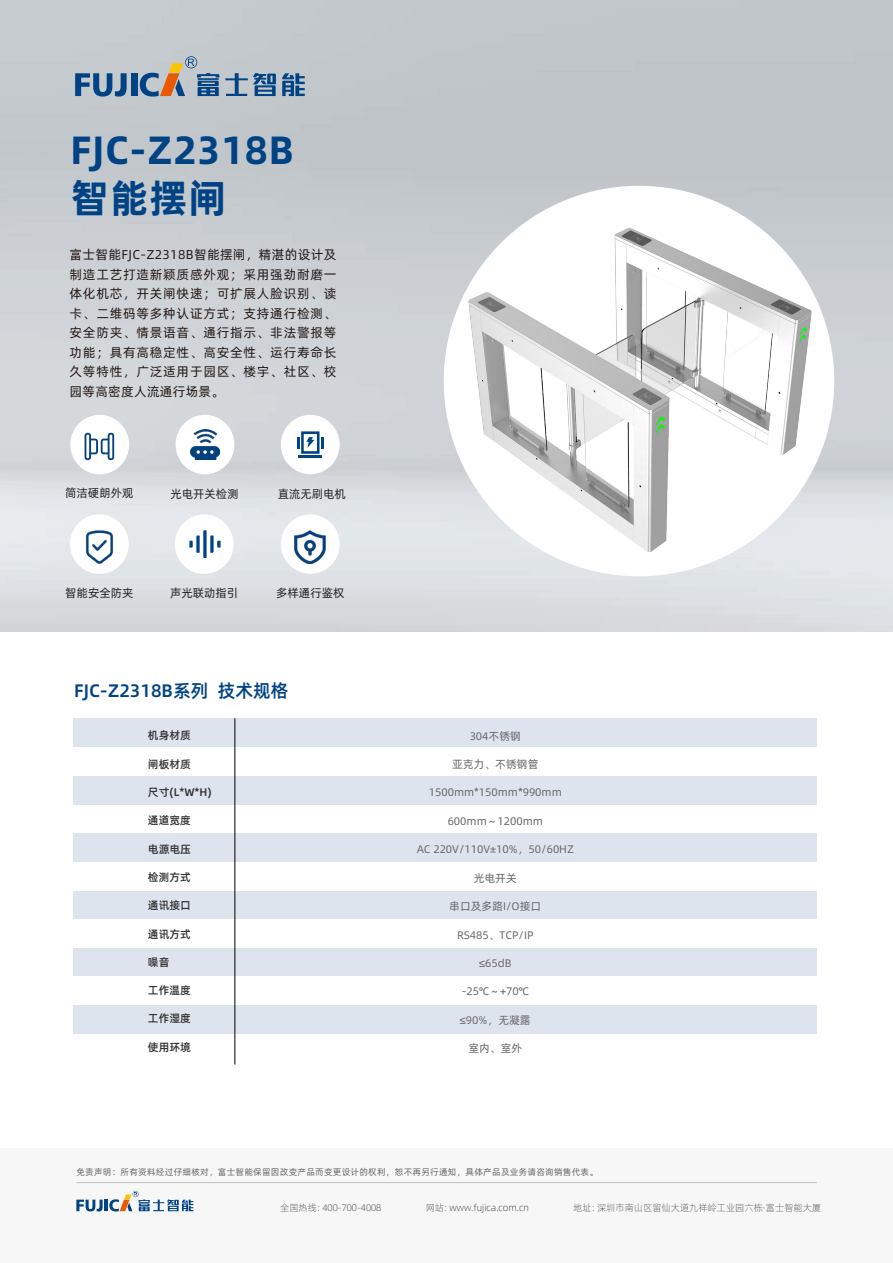
<style>
.page{position:relative;width:893px;height:1263px;background:#fff}
.page>*{position:absolute;margin:0;border:0;box-sizing:border-box;transform-origin:0 0}
.t1{font:39.45px/48px "Alibaba Pu Hui Ti B";letter-spacing:.02em;color:#004385}
.t2{font:18.15px "Alibaba Pu Hui Ti M";color:#004385}
.t3{font:12.9px/19.5px "Alibaba Pu Hui Ti R";letter-spacing:.055em;color:#231815;text-align:justify}
.t4{font:11.7px "Alibaba Pu Hui Ti R";color:#232323}
.t5{font:10.95px "Alibaba Pu Hui Ti R";color:#666}
.t6{font:10.95px "Alibaba Pu Hui Ti M";color:#333}
.t7{font:9.45px "Alibaba Pu Hui Ti L";color:#3e3a39}
.t8{font:9.45px "Alibaba Pu Hui Ti L";color:#302c2a}
.t9{font:8.85px "Alibaba Pu Hui Ti R";letter-spacing:.025em;color:#312c2c}
.s1{color:#3e3a39}
</style>
<div class="page">
<img style="left:0;top:0;width:893px;height:631px">
<div style="left:0;top:1149px;width:893px;height:114px;background:#f7f7f7"></div>
<hr style="left:76px;top:1182px;width:741px;height:1px;background:#bebfbf">
<svg style="left:76px;top:1191px;width:117px;height:20px"></svg>
<svg style="left:75px;top:73px;width:52px;height:24px"></svg>
<div style="left:131px;top:73px;width:6px;height:23px;background:#004385"></div>
<svg style="left:225px;top:73px;width:51px;height:23px"></svg>
<svg style="left:282px;top:73px;width:23px;height:23px"></svg>
<svg style="left:140px;top:56px;width:79px;height:41px;background:#9da2a7"></svg>
<div style="left:176px;top:415px;width:58px;height:59px;background:#fff;border-radius:50%"></div>
<div style="left:281px;top:415px;width:59px;height:59px;background:#fff;border-radius:50%"></div>
<div style="left:70px;top:514px;width:59px;height:60px;background:#fff;border-radius:50%"></div>
<div style="left:70px;top:415px;width:59px;height:59px;background:#fff;border-radius:50%"></div>
<div style="left:175px;top:514px;width:59px;height:60px;background:#fff;border-radius:50%"></div>
<div style="left:281px;top:514px;width:59px;height:60px;background:#fff;border-radius:50%"></div>
<img style="left:85px;top:530px;width:29px;height:34px">
<div style="left:74px;top:1005px;width:743px;height:28px;background:#dee4ee"></div>
<div style="left:74px;top:948px;width:743px;height:28px;background:#dee4ee"></div>
<div style="left:74px;top:890px;width:743px;height:29px;background:#dee4ee"></div>
<div style="left:74px;top:833px;width:743px;height:29px;background:#dee4ee"></div>
<div style="left:74px;top:776px;width:743px;height:28px;background:#dee4ee"></div>
<div style="left:74px;top:718px;width:743px;height:29px;background:#dee4ee"></div>
<hr style="left:235px;top:718px;width:1px;height:346px;background:#000">
<img style="left:444px;top:186px;width:390px;height:390px;border-radius:195px">
<svg style="left:85px;top:433px;width:29px;height:27px"></svg>
<hr style="left:298px;top:455px;width:24px;height:3px;background:#004385">
<svg style="left:297px;top:431px;width:26px;height:23px"></svg>
<svg style="left:189px;top:530px;width:32px;height:28px"></svg>
<img style="left:190px;top:430px;width:30px;height:29px">
<img style="left:294px;top:531px;width:32px;height:32px">
<h1 class="t1" style="left:71px;top:124px;width:225px">FJC-Z2318B智能摆闸</h1>
<p class="t3" style="left:70px;top:244px;width:268px">富士智能FJC-Z2318B智能摆闸，精湛的设计及制造工艺打造新颖质感外观；采用强劲耐磨一体化机芯，开关闸快速；可扩展人脸识别、读卡、二维码等多种认证方式；支持通行检测、安全防夹、情景语音、通行指示、非法警报等功能；具有高稳定性、高安全性、运行寿命长久等特性，广泛适用于园区、楼宇、社区、校园等高密度人流通行场景。</p>
<p class="t4" style="left:65px;top:484px;width:70px">简洁硬朗外观</p>
<p class="t4" style="left:65px;top:584px;width:70px">智能安全防夹</p>
<p class="t4" style="left:170px;top:485px;width:70px">光电开关检测</p>
<p class="t4" style="left:278px;top:485px;width:70px">直流无刷电机</p>
<p class="t4" style="left:170px;top:584px;width:70px">声光联动指引</p>
<p class="t4" style="left:276px;top:584px;width:70px">多样通行鉴权</p>
<h2 class="t2" style="left:74px;top:676px;width:216px">FJC-Z2318B系列 技术规格</h2>
<p class="t6" style="left:148px;top:727px;width:45px">机身材质</p>
<p class="t6" style="left:148px;top:755px;width:45px">闸板材质</p>
<p class="t6" style="left:148px;top:784px;width:65px">尺寸(L*W*H)</p>
<p class="t6" style="left:148px;top:812px;width:45px">通道宽度</p>
<p class="t6" style="left:148px;top:840px;width:45px">电源电压</p>
<p class="t6" style="left:148px;top:868px;width:45px">检测方式</p>
<p class="t6" style="left:148px;top:897px;width:45px">通讯接口</p>
<p class="t6" style="left:148px;top:925px;width:45px">通讯方式</p>
<p class="t6" style="left:148px;top:953px;width:23px">噪音</p>
<p class="t6" style="left:148px;top:982px;width:45px">工作温度</p>
<p class="t6" style="left:148px;top:1010px;width:45px">工作湿度</p>
<p class="t6" style="left:148px;top:1038px;width:45px">使用环境</p>
<p class="t5" style="left:470px;top:727px;width:53px">304不锈钢</p>
<p class="t5" style="left:452px;top:756px;width:88px">亚克力、不锈钢管</p>
<p class="t5" style="left:429px;top:784px;width:134px">1500mm*150mm*990mm</p>
<p class="t5" style="left:448px;top:813px;width:97px">600mm～1200mm</p>
<p class="t5" style="left:417px;top:841px;width:159px">AC 220V/110V±10%，50/60HZ</p>
<p class="t5" style="left:474px;top:870px;width:45px">光电开关</p>
<p class="t5" style="left:449px;top:898px;width:94px">串口及多路I/O接口</p>
<p class="t5" style="left:457px;top:926px;width:78px">RS485、TCP/IP</p>
<p class="t5" style="left:479px;top:955px;width:34px">≤65dB</p>
<p class="t5" style="left:462px;top:983px;width:69px">-25℃～+70℃</p>
<p class="t5" style="left:460px;top:1012px;width:72px">≤90%，无凝露</p>
<p class="t5" style="left:468px;top:1040px;width:55px">室内、室外</p>
<p class="t9" style="left:76px;top:1165px;width:523px">免责声明：所有资料经过仔细核对，富士智能保留因改变产品而变更设计的权利，恕不再另行通知，具体产品及业务请咨询销售代表。</p>
<p class="t7" style="left:280px;top:1200px;width:103px">全国热线: 400-700-4008</p>
<p class="t8" style="left:426px;top:1200px;width:105px"><span class="s1">网站:</span> w<span class="s1">ww.</span>fujica.com.cn</p>
<p class="t7" style="left:573px;top:1200px;width:249px">地址: 深圳市南山区留仙大道九祥岭工业园六栋·富士智能大厦</p>
</div>
